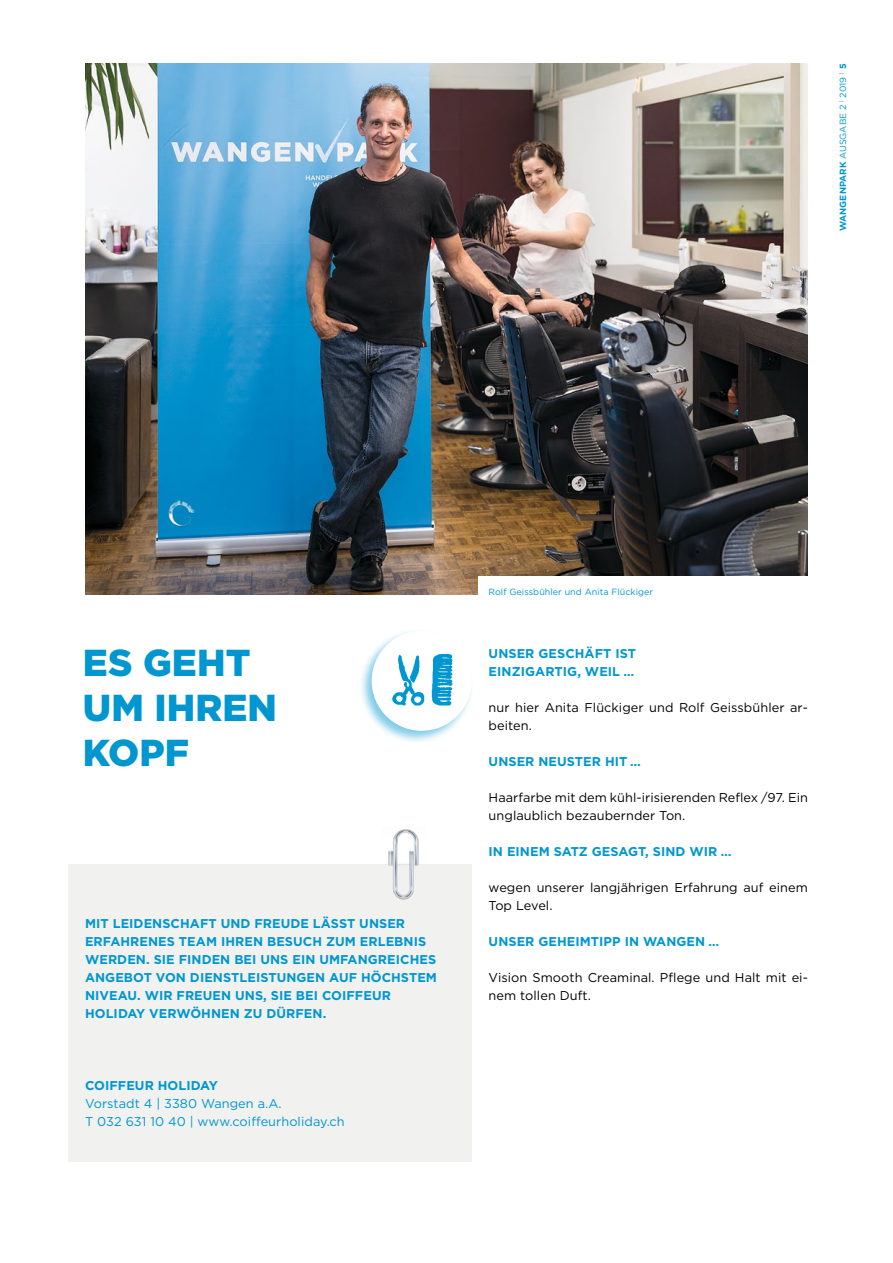
<style>
.page{position:relative;width:893px;height:1263px;background:#fff}
.page>*{position:absolute;margin:0;border:0;box-sizing:border-box;transform-origin:0 0}
.t1{font:900 37.5px/45px "Gotham";color:#0097d0}
.t2{font:700 12.75px/18px "Gotham";letter-spacing:.005em;color:#0097d0}
.t3{font:12.75px/18px "Gotham";letter-spacing:.005em;color:#000}
.t4{font:12.75px/18px "Gotham";letter-spacing:.005em;color:#0097d0}
.t5{font:9px "Gotham";letter-spacing:.005em;color:#0097d0}
.s1{font-weight:700}
</style>
<div class="page">
<img style="left:85px;top:64px;width:723px;height:531px">
<div style="left:358px;top:628px;width:116px;height:116px;background:#0097d0;opacity:.5"></div>
<div style="left:372px;top:631px;width:100px;height:100px;background:#fff;border-radius:50%"></div>
<div style="left:68px;top:865px;width:404px;height:297px;background:#f0f0ef"></div>
<img style="left:368px;top:829px;width:73px;height:71px">
<div style="left:478px;top:577px;width:332px;height:27px;background:#fff"></div>
<img style="left:392px;top:653px;width:69px;height:60px">
<img style="left:167px;top:499px;width:28px;height:29px">
<p class="t5" style="left:837px;top:231px;width:169px;rotate:-90deg"><span class="s1">WANGENPARK</span> AUSGABE 2 <sup>|</sup> 2019 <sup>|</sup> <span class="s1">5</span></p>
<h1 class="t1" style="left:83px;top:640px;width:196px">ES GEHT<br>UM IHREN<br>KOPF</h1>
<p class="t2" style="left:85px;top:914px;width:353px">MIT LEIDENSCHAFT UND FREUDE LÄSST UNSER ERFAHRENES TEAM IHREN BESUCH ZUM ERLEBNIS WERDEN. SIE FINDEN BEI UNS EIN UMFANGREICHES ANGEBOT VON DIENSTLEISTUNGEN AUF HÖCHSTEM NIVEAU. WIR FREUEN UNS, SIE BEI COIFFEUR HOLIDAY VERWÖHNEN ZU DÜRFEN.</p>
<p class="t2" style="left:85px;top:1076px;width:135px">COIFFEUR HOLIDAY</p>
<p class="t4" style="left:85px;top:1094px;width:261px">Vorstadt 4 | 3380 Wangen a.A.<br>T 032 631 10 40 | www.coiffeurholiday.ch</p>
<p class="t5" style="left:489px;top:586px;width:166px">Rolf Geissbühler und Anita Flückiger</p>
<p class="t2" style="left:489px;top:644px;width:149px">UNSER GESCHÄFT IST<br>EINZIGARTIG, WEIL …</p>
<p class="t3" style="left:489px;top:698px;width:321px">nur hier Anita Flückiger und Rolf Geissbühler ar&shy;beiten.</p>
<p class="t2" style="left:489px;top:752px;width:154px">UNSER NEUSTER HIT …</p>
<p class="t3" style="left:489px;top:788px;width:321px">Haarfarbe mit dem kühl-irisierenden Reflex /97. Ein unglaublich bezaubernder Ton.</p>
<p class="t2" style="left:489px;top:842px;width:244px">IN EINEM SATZ GESAGT, SIND WIR …</p>
<p class="t3" style="left:489px;top:878px;width:321px">wegen unserer langjährigen Erfahrung auf einem<br>Top Level.</p>
<p class="t2" style="left:489px;top:932px;width:232px">UNSER GEHEIMTIPP IN WANGEN …</p>
<p class="t3" style="left:489px;top:968px;width:321px">Vision Smooth Creaminal. Pflege und Halt mit ei&shy;nem tollen Duft.</p>
</div>
